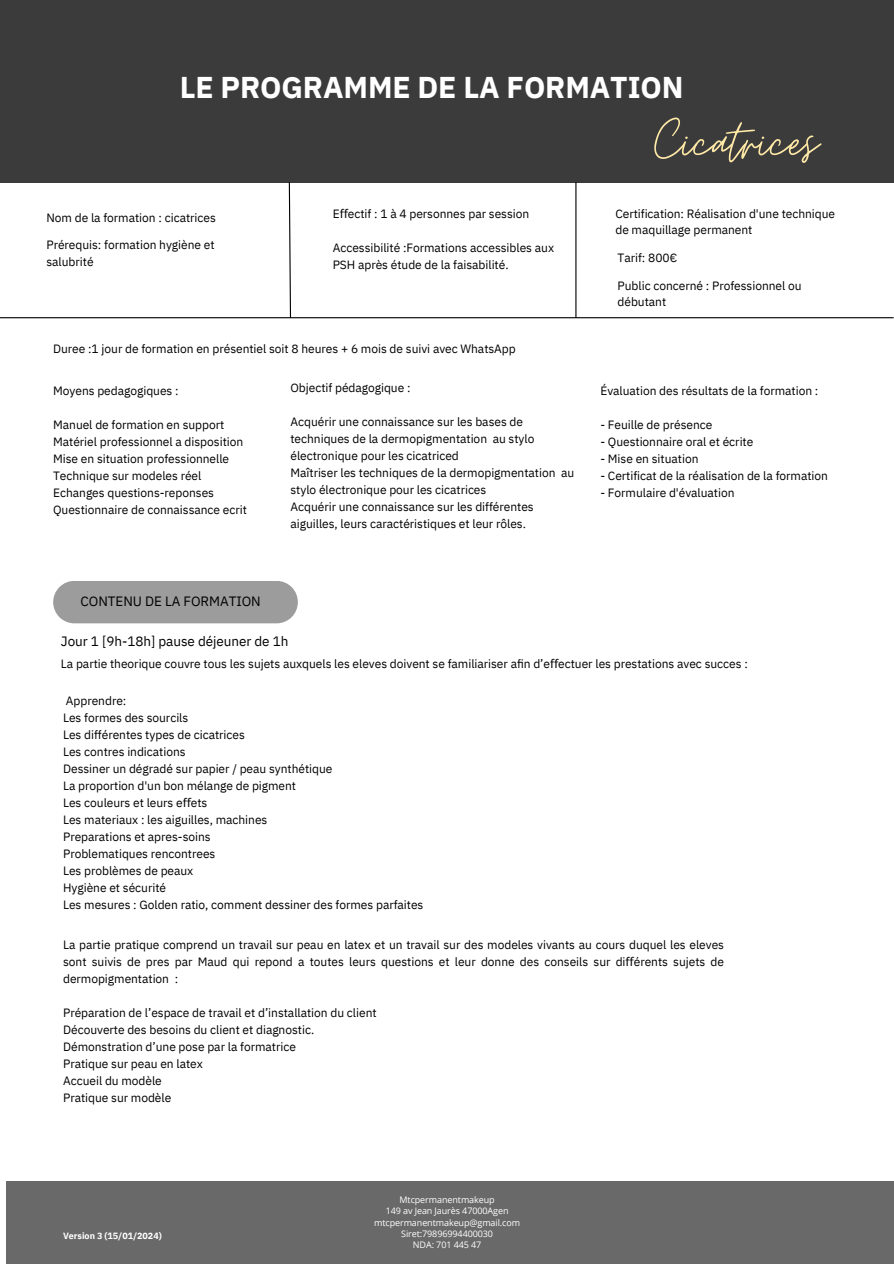
<style>
.page{position:relative;width:894px;height:1264px;background:#fff}
.page>*{position:absolute;margin:0;border:0;box-sizing:border-box;transform-origin:0 0}
.t1{font:64.5px "Moon Time";color:#ffe9a7}
.t2{font:700 30px "IBM Plex Sans";letter-spacing:-.005em;color:#fff}
.t3{font:13.5px "IBM Plex Sans";letter-spacing:-.005em;color:#000}
.t4{font:12px/17px "IBM Plex Sans";letter-spacing:-.005em;color:#000}
.t5{font:9px/11.2px "Open Sans";letter-spacing:-.01em;color:#fff;text-align:center}
.t6{font:700 9px "IBM Plex Sans";letter-spacing:-.005em;color:#fff}
.s1{font-family:"Noto Sans"}
</style>
<div class="page">
<div style="left:53px;top:581px;width:245px;height:42px;background:#9c9c9c"></div>
<div style="left:6px;top:1181px;width:887px;height:82px;background:#696969"></div>
<div style="left:0;top:0;width:893px;height:182px;background:#3b3b3b"></div>
<hr style="left:575px;top:182px;width:1px;height:136px;background:#000">
<hr style="left:0;top:317px;width:893px;height:1px;background:#000">
<svg style="left:288px;top:182px;width:3px;height:137px"></svg>
<h5 class="t2" style="left:180px;top:67px;width:505px">LE PROGRAMME DE LA FORMATION</h5>
<h4 class="t1" style="left:654px;top:103px;width:165px">Cicatrices</h4>
<h5 class="t4" style="left:46px;top:208px;width:171px">Nom de la formation : cicatrices</h5>
<h5 class="t4" style="left:332px;top:205px;width:198px">E<span class="s1">ff</span>ectif : 1 à 4 personnes par session</h5>
<h5 class="t4" style="left:615px;top:205px;width:221px;line-height:16px">Certification: Réalisation d'une technique de maquillage permanent</h5>
<h5 class="t4" style="left:46px;top:235px;width:170px">Prérequis: formation hygiène et salubrité</h5>
<p class="t4" style="left:332px;top:239px;width:223px">Accessibilité :Formations accessibles aux<br>PSH après étude de la faisabilité.</p>
<p class="t4" style="left:617px;top:249px;width:61px">Tarif: 800€</p>
<p class="t4" style="left:617px;top:277px;width:185px;line-height:16px">Public concerné : Professionnel ou débutant</p>
<p class="t4" style="left:53px;top:340px;width:464px">Duree :1 jour de formation en présentiel soit 8 heures + 6 mois de suivi avec WhatsApp</p>
<h2 class="t4" style="left:53px;top:382px;width:127px">Moyens pedagogiques :</h2>
<h1 class="t4" style="left:53px;top:416px;width:191px">Manuel de formation en support Matériel professionnel a disposition Mise en situation professionnelle Technique sur modeles réel</h1>
<h5 class="t4" style="left:53px;top:484px;width:195px">Echanges questions-reponses<br>Questionnaire de connaissance ecrit</h5>
<h3 class="t3" style="left:80px;top:591px;width:182px">CONTENU DE LA FORMATION</h3>
<h5 class="t4" style="left:290px;top:379px;width:122px">Objectif pédagogique :</h5>
<h5 class="t4" style="left:290px;top:413px;width:285px">Acquérir une connaissance sur les bases de techniques de la dermopigmentation au stylo électronique pour les cicatriced<br>Maîtriser les techniques de la dermopigmentation au stylo électronique pour les cicatrices<br>Acquérir une connaissance sur les différentes aiguilles, leurs caractéristiques et leur rôles.</h5>
<h5 class="t4" style="left:600px;top:382px;width:219px">Évaluation des résultats de la formation :</h5>
<h5 class="t4" style="left:600px;top:416px;width:113px">- Feuille de présence</h5>
<h5 class="t4" style="left:600px;top:433px;width:154px">- Questionnaire oral et écrite</h5>
<h5 class="t4" style="left:600px;top:450px;width:100px">- Mise en situation</h5>
<h5 class="t4" style="left:600px;top:467px;width:229px">- Certificat de la réalisation de la formation</h5>
<h5 class="t4" style="left:600px;top:484px;width:136px">- Formulaire d'évaluation</h5>
<h6 class="t3" style="left:61px;top:632px;width:229px">Jour 1 [9h-18h] pause déjeuner de 1h</h6>
<p class="t4" style="left:61px;top:655px;width:688px">La partie theorique couvre tous les sujets auxquels les eleves doivent se familiariser afin d’e<span class="s1">ff</span>ectuer les prestations avec succes :</p>
<h5 class="t4" style="left:63px;top:691px;width:362px">Apprendre:<br>Les formes des sourcils<br>Les différentes types de cicatrices<br>Les contres indications<br>Dessiner un dégradé sur papier / peau synthétique<br>La proportion d'un bon mélange de pigment<br>Les couleurs et leurs e<span class="s1">ff</span>ets<br>Les materiaux : les aiguilles, machines<br>Preparations et apres-soins<br>Problematiques rencontrees<br>Les problèmes de peaux<br>Hygiène et sécurité<br>Les mesures : Golden ratio, comment dessiner des formes parfaites</h5>
<h5 class="t4" style="left:63px;top:935px;width:662px;text-align:justify">La partie pratique comprend un travail sur peau en latex et un travail sur des modeles vivants au cours duquel les eleves sont suivis de pres par Maud qui repond a toutes leurs questions et leur donne des conseils sur di<span class="s1">ff</span>érents sujets de dermopigmentation :</h5>
<h5 class="t4" style="left:63px;top:1003px;width:315px">Préparation de l’espace de travail et d’installation du client Découverte des besoins du client et diagnostic.<br>Démonstration d’une pose par la formatrice<br>Pratique sur peau en latex<br>Accueil du modèle<br>Pratique sur modèle</h5>
<h5 class="t6" style="left:63px;top:1229px;width:100px">Version 3 (15/01/2024)</h5>
<h5 class="t5" style="left:399px;top:1194px;width:97px">Mtcpermanentmakeup</h5>
<h5 class="t5" style="left:385px;top:1205px;width:124px">149 av Jean Jaurès 47000Agen</h5>
<h5 class="t5" style="left:374px;top:1216px;width:147px">mtcpermanentmakeup@gmail.com<br>Siret:79896994400030</h5>
<h5 class="t5" style="left:413px;top:1239px;width:70px">NDA: 701 445 47</h5>
</div>
